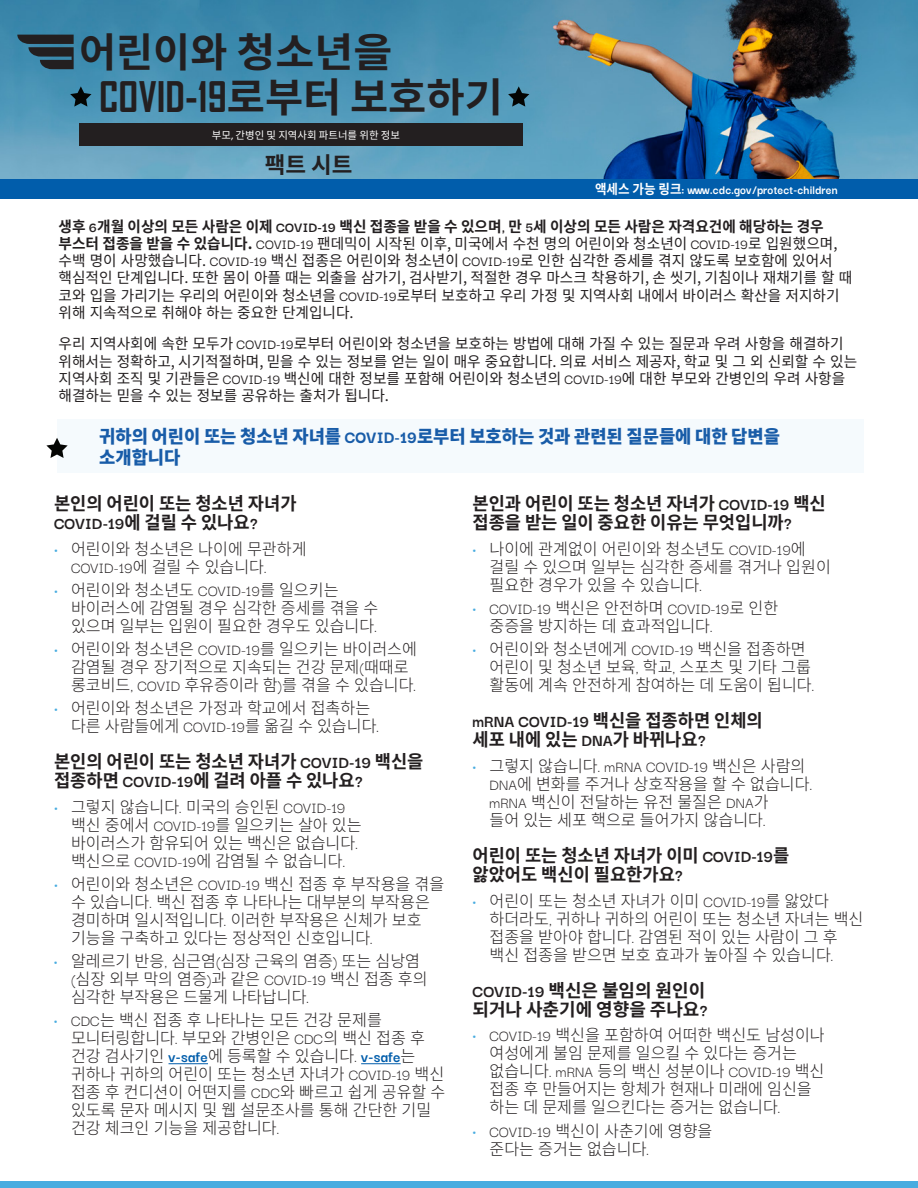
<style>
.page{position:relative;width:918px;height:1188px;background:#fff}
.page>*{position:absolute;margin:0;border:0;box-sizing:border-box;transform-origin:0 0}
.t1{font:700 40.35px/45px "Noto Sans CJ Kkr";color:#231f20}
.t2{font:700 22.5px "Noto Sans CJ Kkr";color:#231f20}
.t3{font:700 18px/18.8px "Noto Sans CJ Kkr";color:#231f20}
.t4{font:900 18px/21px "Noto Sans CJ Kkr";color:#185ca8}
.t5{font:300 16.5px/18px "Noto Sans CJ Kkr";color:#231f20}
.t6{font:15px/17.2px "Noto Sans CJ Kkr";color:#231f20}
.t7{font:700 13.5px "Darker Grotesque";letter-spacing:.01em;color:#fff;scale:.93 1}
.t8{font:10.5px "Noto Sans CJ Kkr";color:#fff}
.s1{font-family:"Agency FB"}
.s2{font-family:"Grenadine MVB"}
.s3{font-family:"Noto Sans CJ Kkr"}
.s4{font-weight:700}
.s5{font-family:"Darker Grotesque";font-weight:700}
.s6{font-family:"Darker Grotesque";font-weight:500}
.s7{font-family:"Darker Grotesque";font-weight:800}
.s8{font-family:"Darker Grotesque"}
.s9{font-family:"Darker Grotesque";font-weight:700;color:#48ace0}
.s10{font-family:"Darker Grotesque";font-weight:400}
.s11{font-family:"Darker Grotesque";font-weight:700;color:#015dab}
</style>
<div class="page">
<div style="left:0;top:1182px;width:918px;height:6px;background:#48ace0"></div>
<div style="left:57px;top:419px;width:807px;height:54px;background:#f5fafd"></div>
<img style="left:0;top:0;width:918px;height:180px">
<svg style="left:70px;top:86px;width:21px;height:21px"></svg>
<svg style="left:508px;top:86px;width:21px;height:21px"></svg>
<div style="left:79px;top:123px;width:444px;height:23px;background:#231f20"></div>
<svg style="left:17px;top:35px;width:57px;height:34px;background:#2d4958"></svg>
<div style="left:0;top:180px;width:918px;height:19px;background:#015dab"></div>
<hr style="left:169px;top:1063px;width:39px;height:1px;background:#015dab">
<hr style="left:361px;top:1063px;width:40px;height:1px;background:#015dab">
<svg style="left:46px;top:438px;width:22px;height:20px"></svg>
<p class="t1" style="left:99px;top:30px;width:405px;text-indent:-20px">어린이와 청소년을<br><span class="s1">COVID-19</span>로부터 보호하기</p>
<p class="t8" style="left:212px;top:130px;width:190px">부모<span class="s2">,</span> 간병인 및 지역사회 파트너를 위한 정보</p>
<p class="t2" style="left:265px;top:152px;width:89px">팩트 시트</p>
<p class="t7" style="left:595px;top:180px;width:262px"><span class="s3">액세스 가능 링크</span>: www.cdc.gov/protect-children</p>
<p class="t6" style="left:59px;top:218px;width:795px"><span class="s4">생후</span> <span class="s5">6</span><span class="s4">개월 이상의 모든 사람은 이제</span> <span class="s5">COVID-19</span> <span class="s4">백신 접종을 받을 수 있으며</span><span class="s5">,</span> <span class="s4">만</span> <span class="s5">5</span><span class="s4">세 이상의 모든 사람은 자격요건에 해당하는 경우 부스터 접종을 받을 수 있습니다.</span> <span class="s6">COVID-19</span> 팬데믹이 시작된 이후, 미국에서 수천 명의 어린이와 청소년이 <span class="s6">COVID-19</span>로 입원했으며, 수백 명이 사망했습니다. <span class="s6">COVID-19</span> 백신 접종은 어린이와 청소년이 <span class="s6">COVID-19</span>로 인한 심각한 증세를 겪지 않도록 보호함에 있어서 핵심적인 단계입니다. 또한 몸이 아플 때는 외출을 삼가기, 검사받기, 적절한 경우 마스크 착용하기, 손 씻기, 기침이나 재채기를 할 때 코와 입을 가리기는 우리의 어린이와 청소년을 <span class="s6">COVID-19</span>로부터 보호하고 우리 가정 및 지역사회 내에서 바이러스 확산을 저지하기 위해 지속적으로 취해야 하는 중요한 단계입니다.</p>
<p class="t6" style="left:59px;top:335px;width:800px">우리 지역사회에 속한 모두가 <span class="s6">COVID-19</span>로부터 어린이와 청소년을 보호하는 방법에 대해 가질 수 있는 질문과 우려 사항을 해결하기 위해서는 정확하고, 시기적절하며, 믿을 수 있는 정보를 얻는 일이 매우 중요합니다. 의료 서비스 제공자, 학교 및 그 외 신뢰할 수 있는 지역사회 조직 및 기관들은 <span class="s6">COVID-19</span> 백신에 대한 정보를 포함해 어린이와 청소년의 <span class="s6">COVID-19</span>에 대한 부모와 간병인의 우려 사항을 해결하는 믿을 수 있는 정보를 공유하는 출처가 됩니다.</p>
<h3 class="t4" style="left:99px;top:426px;width:682px">귀하의 어린이 또는 청소년 자녀를 <span class="s7">COVID-19</span>로부터 보호하는 것과 관련된 질문들에 대한 답변을 소개합니다</h3>
<h3 class="t3" style="left:54px;top:494px;width:244px">본인의 어린이 또는 청소년 자녀가<br><span class="s8">COVID-19</span>에 걸릴 수 있나요<span class="s8">?</span></h3>
<p class="t5" style="left:71px;top:540px;width:237px;text-indent:-17px"><span class="s9">•</span> 어린이와 청소년은 나이에 무관하게<br><span class="s10">COVID-19</span>에 걸릴 수 있습니다<span class="s10">.</span></p>
<p class="t5" style="left:71px;top:581px;width:309px;text-indent:-17px"><span class="s9">•</span> 어린이와 청소년도 <span class="s10">COVID-19</span>를 일으키는 바이러스에 감염될 경우 심각한 증세를 겪을 수 있으며 일부는 입원이 필요한 경우도 있습니다<span class="s10">.</span></p>
<p class="t5" style="left:71px;top:640px;width:348px;text-indent:-17px"><span class="s9">•</span> 어린이와 청소년은 <span class="s10">COVID-19</span>를 일으키는 바이러스에 감염될 경우 장기적으로 지속되는 건강 문제<span class="s10">(</span>때때로 롱코비드<span class="s10">, COVID</span> 후유증이라 함<span class="s10">)</span>를 겪을 수 있습니다<span class="s10">.</span></p>
<p class="t5" style="left:71px;top:699px;width:310px;text-indent:-17px"><span class="s9">•</span> 어린이와 청소년은 가정과 학교에서 접촉하는 다른 사람들에게 <span class="s10">COVID-19</span>를 옮길 수 있습니다<span class="s10">.</span></p>
<h3 class="t3" style="left:54px;top:753px;width:371px">본인의 어린이 또는 청소년 자녀가 <span class="s8">COVID-19</span> 백신을 접종하면 <span class="s8">COVID-19</span>에 걸려 아플 수 있나요<span class="s8">?</span></h3>
<p class="t5" style="left:71px;top:798px;width:292px;text-indent:-17px"><span class="s9">•</span> 그렇지 않습니다<span class="s10">.</span> 미국의 승인된 <span class="s10">COVID-19 </span>백신 중에서 <span class="s10">COVID-19</span>를 일으키는 살아 있는 바이러스가 함유되어 있는 백신은 없습니다<span class="s10">. </span>백신으로 <span class="s10">COVID-19</span>에 감염될 수 없습니다<span class="s10">.</span></p>
<p class="t5" style="left:71px;top:875px;width:375px;text-indent:-17px"><span class="s9">•</span> 어린이와 청소년은 <span class="s10">COVID-19</span> 백신 접종 후 부작용을 겪을 수 있습니다<span class="s10">.</span> 백신 접종 후 나타나는 대부분의 부작용은 경미하며 일시적입니다<span class="s10">.</span> 이러한 부작용은 신체가 보호 기능을 구축하고 있다는 정상적인 신호입니다<span class="s10">.</span></p>
<p class="t5" style="left:71px;top:952px;width:358px;text-indent:-17px"><span class="s9">•</span> 알레르기 반응<span class="s10">,</span> 심근염<span class="s10">(</span>심장 근육의 염증<span class="s10">)</span> 또는 심낭염 <span class="s10">(</span>심장 외부 막의 염증<span class="s10">)</span>과 같은 <span class="s10">COVID-19</span> 백신 접종 후의 심각한 부작용은 드물게 나타납니다<span class="s10">.</span></p>
<p class="t5" style="left:71px;top:1012px;width:376px;text-indent:-17px"><span class="s9">•</span> <span class="s10">CDC</span>는 백신 접종 후 나타나는 모든 건강 문제를 모니터링합니다<span class="s10">.</span> 부모와 간병인은 <span class="s10">CDC</span>의 백신 접종 후 건강 검사기인 <span class="s11">v-safe</span>에 등록할 수 있습니다<span class="s10">.</span> <span class="s11">v-safe</span>는 귀하나 귀하의 어린이 또는 청소년 자녀가 <span class="s10">COVID-19</span> 백신 접종 후 컨디션이 어떤지를 <span class="s10">CDC</span>와 빠르고 쉽게 공유할 수 있도록 문자 메시지 및 웹 설문조사를 통해 간단한 기밀 건강 체크인 기능을 제공합니다<span class="s10">.</span></p>
<h3 class="t3" style="left:472px;top:494px;width:355px">본인과 어린이 또는 청소년 자녀가 <span class="s8">COVID-19</span> 백신 접종을 받는 일이 중요한 이유는 무엇입니까<span class="s8">?</span></h3>
<p class="t5" style="left:490px;top:540px;width:343px;text-indent:-17px"><span class="s9">•</span> 나이에 관계없이 어린이와 청소년도 <span class="s10">COVID-19</span>에 걸릴 수 있으며 일부는 심각한 증세를 겪거나 입원이 필요한 경우가 있을 수 있습니다<span class="s10">.</span></p>
<p class="t5" style="left:490px;top:599px;width:290px;text-indent:-17px"><span class="s9">•</span> <span class="s10">COVID-19</span> 백신은 안전하며 <span class="s10">COVID-19</span>로 인한 중증을 방지하는 데 효과적입니다<span class="s10">.</span></p>
<p class="t5" style="left:490px;top:640px;width:326px;text-indent:-17px"><span class="s9">•</span> 어린이와 청소년에게 <span class="s10">COVID-19</span> 백신을 접종하면 어린이 및 청소년 보육<span class="s10">,</span> 학교<span class="s10">,</span> 스포츠 및 기타 그룹 활동에 계속 안전하게 참여하는 데 도움이 됩니다<span class="s10">.</span></p>
<h3 class="t3" style="left:473px;top:712px;width:292px"><span class="s8">mRNA COVID-19</span> 백신을 접종하면 인체의 세포 내에 있는 <span class="s8">DNA</span>가 바뀌나요<span class="s8">?</span></h3>
<p class="t5" style="left:490px;top:757px;width:324px;text-indent:-17px"><span class="s9">•</span> 그렇지 않습니다<span class="s10">. mRNA COVID-19</span> 백신은 사람의<br><span class="s10">DNA</span>에 변화를 주거나 상호작용을 할 수 없습니다<span class="s10">. mRNA</span> 백신이 전달하는 유전 물질은 <span class="s10">DNA</span>가<br>들어 있는 세포 핵으로 들어가지 않습니다<span class="s10">.</span></p>
<h3 class="t3" style="left:472px;top:846px;width:319px">어린이 또는 청소년 자녀가 이미 <span class="s8">COVID-19</span>를 앓았어도 백신이 필요한가요<span class="s8">?</span></h3>
<p class="t5" style="left:490px;top:892px;width:375px;text-indent:-17px"><span class="s9">•</span> 어린이 또는 청소년 자녀가 이미 <span class="s10">COVID-19</span>를 앓았다 하더라도<span class="s10">,</span> 귀하나 귀하의 어린이 또는 청소년 자녀는 백신 접종을 받아야 합니다<span class="s10">.</span> 감염된 적이 있는 사람이 그 후 백신 접종을 받으면 보호 효과가 높아질 수 있습니다<span class="s10">.</span></p>
<h3 class="t3" style="left:473px;top:981px;width:237px"><span class="s8">COVID-19</span> 백신은 불임의 원인이 되거나 사춘기에 영향을 주나요<span class="s8">?</span></h3>
<p class="t5" style="left:490px;top:1027px;width:337px;text-indent:-17px"><span class="s9">•</span> <span class="s10">COVID-19</span> 백신을 포함하여 어떠한 백신도 남성이나 여성에게 불임 문제를 일으킬 수 있다는 증거는 없습니다<span class="s10">. mRNA</span> 등의 백신 성분이나 <span class="s10">COVID-19</span> 백신 접종 후 만들어지는 항체가 현재나 미래에 임신을 하는 데 문제를 일으킨다는 증거는 없습니다<span class="s10">.</span></p>
<p class="t5" style="left:490px;top:1122px;width:224px;text-indent:-17px"><span class="s9">•</span> <span class="s10">COVID-19</span> 백신이 사춘기에 영향을 준다는 증거는 없습니다<span class="s10">.</span></p>
</div>
